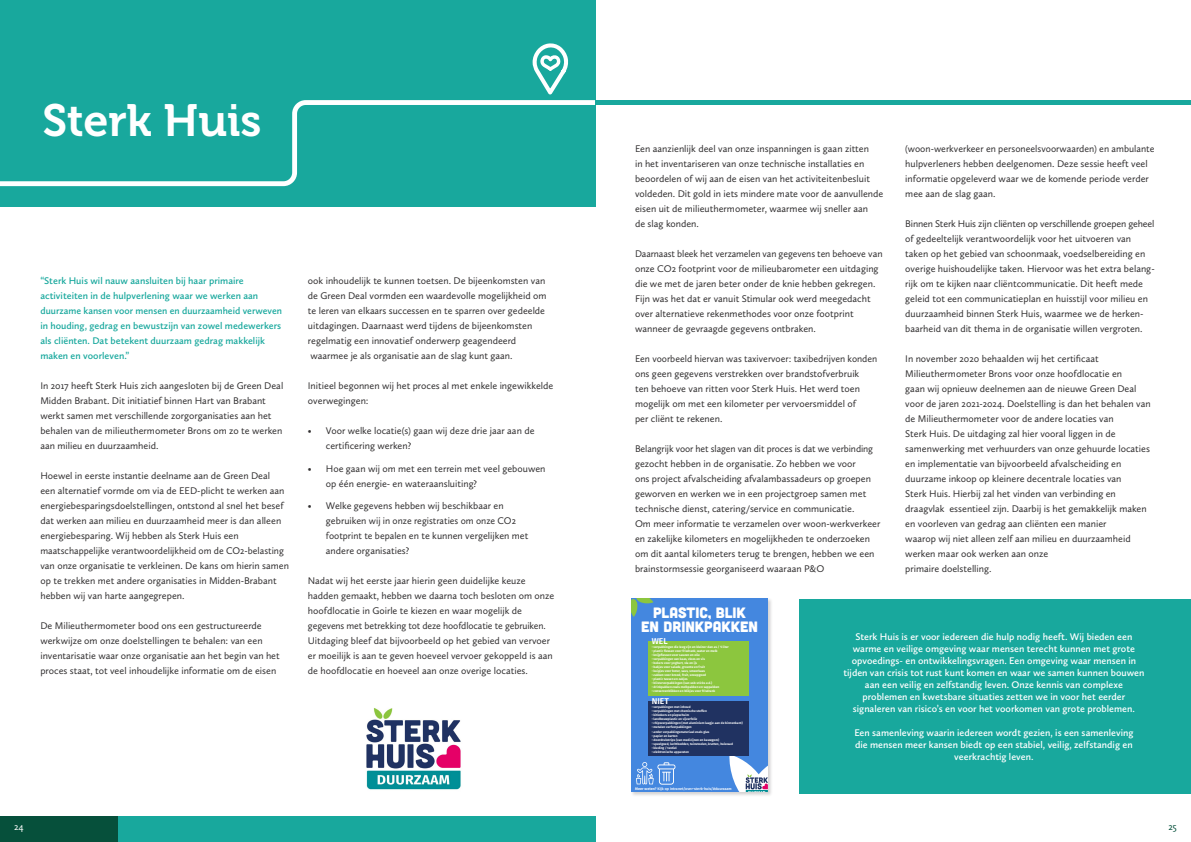
<style>
.page{position:relative;width:1191px;height:842px;background:#fff}
.page>*{position:absolute;margin:0;border:0;box-sizing:border-box;transform-origin:0 0}
.t1{font:45px "Museo 700";color:#fff}
.t2{font:15px/14.1px "Cubano";color:#fff;text-align:center}
.t3{font:10px/15px "Calluna Sans";color:#312f30}
.kader{font:600 10px/12px "Calluna Sans";color:#fff;text-align:center}
.t4{font:600 10px/15px "Calluna Sans";color:#18a89d}
.t5{font:10px "Calluna Sans";color:#06503b}
.t6{font:10px "Calluna Sans";color:#fff}
.t7{font:600 8.5px "Fira Sans";color:#fff}
.t8{font:500 3.7px "Fira Sans";color:#fff}
.t9{font:600 3.2px "Fira Sans";color:#fff}
.s1{font-weight:600}
</style>
<div class="page">
<div style="left:0;top:817px;width:119px;height:25px;background:#06503b"></div>
<div style="left:0;top:0;width:595px;height:207px;background:#18a89d"></div>
<svg style="left:532px;top:43px;width:36px;height:52px"></svg>
<svg style="left:0;top:100px;width:595px;height:87px"></svg>
<div style="left:118px;top:817px;width:477px;height:25px;background:#18a89d"></div>
<div style="left:799px;top:599px;width:392px;height:194px;background:#18a89d"></div>
<img style="left:366px;top:708px;width:95px;height:82px">
<div style="left:630px;top:598px;width:143px;height:199px;background:#231f20;opacity:.2"></div>
<div style="left:631px;top:599px;width:137px;height:193px;background:#4487df"></div>
<svg style="left:631px;top:599px;width:22px;height:18px"></svg>
<svg style="left:729px;top:754px;width:39px;height:38px"></svg>
<svg style="left:636px;top:762px;width:39px;height:23px"></svg>
<div style="left:648px;top:641px;width:100px;height:54px;background:#8cc63e"></div>
<div style="left:648px;top:702px;width:100px;height:54px;background:#203261"></div>
<div style="left:595px;top:100px;width:596px;height:5px;background:#18a89d"></div>
<p class="t1" style="left:43px;top:96px;width:220px">Sterk Huis</p>
<p class="t4" style="left:40px;top:273px;width:243px">“Sterk Huis wil nauw aansluiten bij haar primaire activiteiten in de hulpverlening waar we werken aan duurzame kansen voor mensen en duurzaamheid verweven in houding, gedrag en bewustzijn van zowel medewerkers als cliënten. Dat betekent duurzaam gedrag makkelijk maken en voorleven.”</p>
<p class="t3" style="left:40px;top:378px;width:244px">In 2017 heeft Sterk Huis zich aangesloten bij de Green Deal Midden Brabant. Dit initiatief binnen Hart van Brabant werkt samen met verschillende zorgorganisaties aan het behalen van de milieuthermometer Brons om zo te werken aan milieu en duurzaamheid.</p>
<p class="t3" style="left:40px;top:468px;width:250px">Hoewel in eerste instantie deelname aan de Green Deal<br>een alternatief vormde om via de EED-plicht te werken aan energiebesparingsdoelstellingen, ontstond al snel het besef dat werken aan milieu en duurzaamheid meer is dan alleen energiebesparing. Wij hebben als Sterk Huis een maatschappelijke verantwoordelijkheid om de CO2-belasting van onze organisatie te verkleinen. De kans om hierin samen op te trekken met andere organisaties in Midden-Brabant hebben wij van harte aangegrepen.</p>
<p class="t3" style="left:40px;top:618px;width:241px">De Milieuthermometer bood ons een gestructureerde werkwijze om onze doelstellingen te behalen: van een inventarisatie waar onze organisatie aan het begin van het proces staat, tot veel inhoudelijke informatie om de eisen</p>
<p class="t3" style="left:308px;top:273px;width:240px">ook inhoudelijk te kunnen toetsen. De bijeenkomsten van de Green Deal vormden een waardevolle mogelijkheid om te leren van elkaars successen en te sparren over gedeelde uitdagingen. Daarnaast werd tijdens de bijeenkomsten regelmatig een innovatief onderwerp geagendeerd waarmee je als organisatie aan de slag kunt gaan.</p>
<p class="t3" style="left:308px;top:378px;width:247px">Initieel begonnen wij het proces al met enkele ingewikkelde overwegingen:</p>
<p class="t3" style="left:326px;top:423px;width:210px;text-indent:-18px">• Voor welke locatie(s) gaan wij deze drie jaar aan de certificering werken?</p>
<p class="t3" style="left:326px;top:461px;width:221px;text-indent:-18px">• Hoe gaan wij om met een terrein met veel gebouwen op één energie- en wateraansluiting?</p>
<p class="t3" style="left:326px;top:498px;width:204px;text-indent:-18px">• Welke gegevens hebben wij beschikbaar en gebruiken wij in onze registraties om onze CO2 footprint te bepalen en te kunnen vergelijken met andere organisaties?</p>
<p class="t3" style="left:308px;top:573px;width:248px">Nadat wij het eerste jaar hierin geen duidelijke keuze hadden gemaakt, hebben we daarna toch besloten om onze hoofdlocatie in Goirle te kiezen en waar mogelijk de gegevens met betrekking tot deze hoofdlocatie te gebruiken.<br>Uitdaging bleef dat bijvoorbeeld op het gebied van vervoer er moeilijk is aan te geven hoeveel vervoer gekoppeld is aan de hoofdlocatie en hoeveel aan onze overige locaties.</p>
<p class="t6" style="left:14px;top:820px;width:11px">24</p>
<p class="t3" style="left:635px;top:141px;width:250px">Een aanzienlijk deel van onze inspanningen is gaan zitten<br>in het inventariseren van onze technische installaties en beoordelen of wij aan de eisen van het activiteitenbesluit voldeden. Dit gold in iets mindere mate voor de aanvullende eisen uit de milieuthermometer, waarmee wij sneller aan<br>de slag konden.</p>
<p class="t3" style="left:635px;top:246px;width:249px">Daarnaast bleek het verzamelen van gegevens ten behoeve van onze CO2 footprint voor de milieubarometer een uitdaging die we met de jaren beter onder de knie hebben gekregen.<br>Fijn was het dat er vanuit Stimular ook werd meegedacht over alternatieve rekenmethodes voor onze footprint wanneer de gevraagde gegevens ontbraken.</p>
<p class="t3" style="left:635px;top:351px;width:244px">Een voorbeeld hiervan was taxivervoer: taxibedrijven konden ons geen gegevens verstrekken over brandstofverbruik<br>ten behoeve van ritten voor Sterk Huis. Het werd toen mogelijk om met een kilometer per vervoersmiddel of<br>per cliënt te rekenen.</p>
<p class="t3" style="left:635px;top:441px;width:239px">Belangrijk voor het slagen van dit proces is dat we verbinding gezocht hebben in de organisatie. Zo hebben we voor<br>ons project afvalscheiding afvalambassadeurs op groepen geworven en werken we in een projectgroep samen met technische dienst, catering/service en communicatie.</p>
<p class="t3" style="left:635px;top:516px;width:247px">Om meer informatie te verzamelen over woon-werkverkeer en zakelijke kilometers en mogelijkheden te onderzoeken om dit aantal kilometers terug te brengen, hebben we een brainstormsessie georganiseerd waaraan P&amp;O</p>
<p class="t3" style="left:905px;top:141px;width:251px">(woon-werkverkeer en personeelsvoorwaarden) en ambulante hulpverleners hebben deelgenomen. Deze sessie heeft veel informatie opgeleverd waar we de komende periode verder mee aan de slag gaan.</p>
<p class="t3" style="left:905px;top:216px;width:251px">Binnen Sterk Huis zijn cliënten op verschillende groepen geheel of gedeeltelijk verantwoordelijk voor het uitvoeren van taken op het gebied van schoonmaak, voedselbereiding en overige huishoudelijke taken. Hiervoor was het extra belang&shy;rijk om te kijken naar cliëntcommunicatie. Dit heeft mede geleid tot een communicatieplan en huisstijl voor milieu en duurzaamheid binnen Sterk Huis, waarmee we de herken&shy;baarheid van dit thema in de organisatie willen vergroten.</p>
<p class="t3" style="left:905px;top:351px;width:247px">In november 2020 behaalden wij het certificaat Milieuthermometer Brons voor onze hoofdlocatie en<br>gaan wij opnieuw deelnemen aan de nieuwe Green Deal voor de jaren 2021-2024. Doelstelling is dan het behalen van de Milieuthermometer voor de andere locaties van<br>Sterk Huis. De uitdaging zal hier vooral liggen in de samenwerking met verhuurders van onze gehuurde locaties en implementatie van bijvoorbeeld afvalscheiding en duurzame inkoop op kleinere decentrale locaties van<br>Sterk Huis. Hierbij zal het vinden van verbinding en draagvlak essentieel zijn. Daarbij is het gemakkelijk maken en voorleven van gedrag aan cliënten een manier<br>waarop wij niet alleen zelf aan milieu en duurzaamheid werken maar ook werken aan onze<br>primaire doelstelling.</p>
<p class="t2" style="left:641px;top:605px;width:118px">PLASTIC, BLIK<br>EN DRINKPAKKEN</p>
<p class="t7" style="left:652px;top:634px;width:17px">WEL</p>
<p class="t9" style="left:652px;top:644px;width:79px">• verpakkingen die leeg zijn en kleiner dan a4 / 5 liter</p>
<p class="t9" style="left:652px;top:648px;width:67px">• plastic flessen voor frisdrank, water en melk</p>
<p class="t9" style="left:652px;top:652px;width:50px">• knijpflessen voor sauzen en olie</p>
<p class="t9" style="left:652px;top:656px;width:55px">• verpakkingen van kaas, vlees en vis</p>
<p class="t9" style="left:652px;top:660px;width:47px">• bekers voor yoghurt, vla en ijs</p>
<p class="t9" style="left:652px;top:664px;width:55px">• bakjes voor salade, groente en fruit</p>
<p class="t9" style="left:652px;top:668px;width:55px">• kuipjes voor boter, saus, smeerkaas</p>
<p class="t9" style="left:652px;top:672px;width:56px">• zakken voor brood, fruit, snoepgoed</p>
<p class="t9" style="left:652px;top:676px;width:37px">• plastic tassen en zakjes</p>
<p class="t9" style="left:652px;top:681px;width:62px">• blisterverpakkingen (van usb-sticks e.d.)</p>
<p class="t9" style="left:652px;top:685px;width:69px">• drinkpakken zoals melkpakken en sappakken</p>
<p class="t9" style="left:652px;top:689px;width:65px">• conservenblikken en blikjes voor frisdrank</p>
<p class="t7" style="left:652px;top:694px;width:19px">NIET</p>
<p class="t9" style="left:652px;top:704px;width:40px">• verpakkingen met inhoud</p>
<p class="t9" style="left:652px;top:708px;width:57px">• verpakkingen met chemische stoffen</p>
<p class="t9" style="left:652px;top:712px;width:39px">• kitkokers en piepschuim</p>
<p class="t9" style="left:652px;top:717px;width:47px">• landbouwplastic en vijverfolie</p>
<p class="t9" style="left:652px;top:721px;width:93px">• chipsverpakkingen (met aluminium laagje aan de binnenkant)</p>
<p class="t9" style="left:652px;top:725px;width:41px">• metalen verfverpakkingen</p>
<p class="t9" style="left:652px;top:729px;width:59px">• ander verpakkingsmateriaal zoals glas</p>
<p class="t9" style="left:652px;top:733px;width:27px">• papier en karton</p>
<p class="t9" style="left:652px;top:737px;width:69px">• doordrukstrips (van medicijnen en kauwgom)</p>
<p class="t9" style="left:652px;top:741px;width:83px">• speelgoed, luchtbedden, tuinstoelen, kratten, huisraad</p>
<p class="t9" style="left:652px;top:745px;width:27px">• kleding / textiel</p>
<p class="t9" style="left:652px;top:749px;width:39px">• elektronische apparaten</p>
<p class="t8" style="left:635px;top:786px;width:98px"><span class="s1">Meer weten?</span> Kijk op intranet/over-sterk-huis/#duurzaam</p>
<p class="kader" style="left:843px;top:630px;width:302px">Sterk Huis is er voor iedereen die hulp nodig heeft. Wij bieden een warme en veilige omgeving waar mensen terecht kunnen met grote opvoedings- en ontwikkelingsvragen. Een omgeving waar mensen in tijden van crisis tot rust kunt komen en waar we samen kunnen bouwen aan een veilig en zelfstandig leven. Onze kennis van complexe problemen en kwetsbare situaties zetten we in voor het eerder signaleren van risico’s en voor het voorkomen van grote problemen.</p>
<p class="kader" style="left:854px;top:726px;width:281px">Een samenleving waarin iedereen wordt gezien, is een samenleving die mensen meer kansen biedt op een stabiel, veilig, zelfstandig en veerkrachtig leven.</p>
<p class="t5" style="left:1168px;top:820px;width:10px">25</p>
</div>
